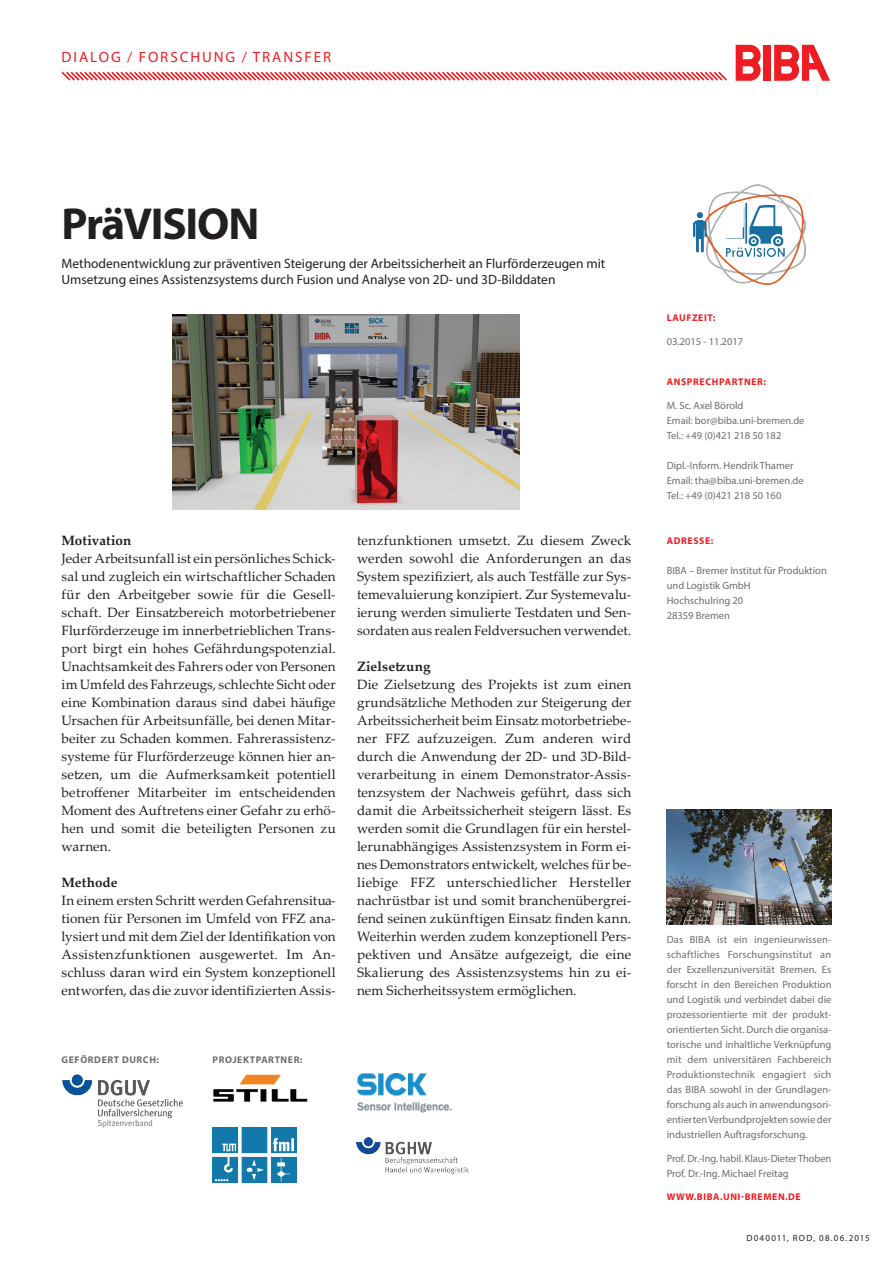
<style>
.page{position:relative;width:893px;height:1263px;background:#fff}
.page>*{position:absolute;margin:0;border:0;box-sizing:border-box;transform-origin:0 0}
.t1{font:700 45px "Myriad Pro";letter-spacing:-.03em;color:#231f20}
.t2{font:15px "Myriad Pro";letter-spacing:.13em;color:#ee1d23}
.t3{font:13.5px/18px "Palatino Linotype";letter-spacing:.01em;color:#231f20;text-align:justify}
.t4{font:13.5px/16.2px "Myriad Pro";color:#231f20}
.t5{font:700 13.5px "Palatino Linotype";letter-spacing:.005em;color:#231f20}
.t6{font:10.5px/15px "Myriad Pro";color:#6c6d70}
.t7{font:700 9.75px "Myriad Pro";letter-spacing:.06em;color:#ee1d23}
.t8{font:700 9.75px "Myriad Pro";letter-spacing:.06em;color:#6c6d70}
.t9{font:9px "Myriad Pro";letter-spacing:.14em;color:#231f20}
</style>
<div class="page">
<svg style="left:61px;top:71px;width:666px;height:10px"></svg>
<div style="left:763px;top:45px;width:7px;height:36px;background:#ee1d23"></div>
<svg style="left:774px;top:45px;width:56px;height:36px"></svg>
<svg style="left:736px;top:45px;width:25px;height:36px"></svg>
<img style="left:667px;top:809px;width:164px;height:115px">
<img style="left:62px;top:1074px;width:121px;height:54px">
<img style="left:357px;top:1137px;width:112px;height:36px">
<img style="left:213px;top:1128px;width:83px;height:54px">
<img style="left:357px;top:1074px;width:95px;height:39px">
<img style="left:213px;top:1074px;width:94px;height:28px">
<img style="left:693px;top:184px;width:112px;height:101px">
<img style="left:173px;top:314px;width:346px;height:195px">
<p class="t2" style="left:62px;top:48px;width:271px">DIALOG / FORSCHUNG / TRANSFER</p>
<h1 class="t1" style="left:62px;top:194px;width:199px">PräVISION</h1>
<p class="t4" style="left:62px;top:255px;width:545px">Methodenentwicklung zur präventiven Steigerung der Arbeitssicherheit an Flurförderzeugen mit<br>Umsetzung eines Assistenzsystems durch Fusion und Analyse von 2D- und 3D-Bilddaten</p>
<p class="t5" style="left:62px;top:531px;width:71px">Motivation</p>
<p class="t3" style="left:62px;top:549px;width:276px">Jeder Arbeitsunfall ist ein persönliches Schick&shy;sal und zugleich ein wirtschaftlicher Schaden für den Arbeitgeber sowie für die Gesell&shy;schaft. Der Einsatzbereich motorbetriebener Flurförderzeuge im innerbetrieblichen Trans&shy;port birgt ein hohes Gefährdungspotenzial.<br>Unachtsamkeit des Fahrers oder von Personen im Umfeld des Fahrzeugs, schlechte Sicht oder eine Kombination daraus sind dabei häufige Ursachen für Arbeitsunfälle, bei denen Mitar&shy;beiter zu Schaden kommen. Fahrerassistenz&shy;systeme für Flurförderzeuge können hier an&shy;setzen, um die Aufmerksamkeit potentiell betroffener Mitarbeiter im entscheidenden Moment des Auftretens einer Gefahr zu erhö&shy;hen und somit die beteiligten Personen zu warnen.</p>
<p class="t5" style="left:62px;top:873px;width:58px">Methode</p>
<p class="t3" style="left:62px;top:891px;width:276px">In einem ersten Schritt werden Gefahrensitua&shy;tionen für Personen im Umfeld von FFZ ana&shy;lysiert und mit dem Ziel der Identifikation von Assistenzfunktionen ausgewertet. Im An&shy;schluss daran wird ein System konzeptionell entworfen, das die zuvor identifizierten Assis-</p>
<p class="t3" style="left:357px;top:531px;width:276px">tenzfunktionen umsetzt. Zu diesem Zweck werden sowohl die Anforderungen an das System spezifiziert, als auch Testfälle zur Sys&shy;temevaluierung konzipiert. Zur Systemevalu&shy;ierung werden simulierte Testdaten und Sen&shy;sordaten aus realen Feldversuchen verwendet.</p>
<p class="t5" style="left:357px;top:657px;width:75px">Zielsetzung</p>
<p class="t3" style="left:357px;top:675px;width:276px">Die Zielsetzung des Projekts ist zum einen grundsätzliche Methoden zur Steigerung der Arbeitssicherheit beim Einsatz motorbetriebe&shy;ner FFZ aufzuzeigen. Zum anderen wird durch die Anwendung der 2D- und 3D-Bild&shy;verarbeitung in einem Demonstrator-Assis&shy;tenzsystem der Nachweis geführt, dass sich damit die Arbeitssicherheit steigern lässt. Es werden somit die Grundlagen für ein herstel&shy;lerunabhängiges Assistenzsystem in Form ei&shy;nes Demonstrators entwickelt, welches für be&shy;liebige FFZ unterschiedlicher Hersteller nachrüstbar ist und somit branchenübergrei&shy;fend seinen zukünftigen Einsatz finden kann.<br>Weiterhin werden zudem konzeptionell Pers&shy;pektiven und Ansätze aufgezeigt, die eine Skalierung des Assistenzsystems hin zu ei&shy;nem Sicherheitssystem ermöglichen.</p>
<p class="t8" style="left:62px;top:1053px;width:99px">GEFÖRDERT DURCH:</p>
<p class="t8" style="left:213px;top:1053px;width:91px">PROJEKTPARTNER:</p>
<p class="t7" style="left:667px;top:311px;width:50px">LAUFZEIT:</p>
<p class="t6" style="left:667px;top:333px;width:78px">03.2015 - 11.2017</p>
<p class="t7" style="left:667px;top:375px;width:101px">ANSPRECHPARTNER:</p>
<p class="t6" style="left:667px;top:397px;width:139px">M. Sc. Axel Börold<br>Email: bor@biba.uni-bremen.de<br>Tel.: +49 (0)421 218 50 182</p>
<p class="t6" style="left:667px;top:457px;width:139px">Dipl.-Inform. Hendrik Thamer<br>Email: tha@biba.uni-bremen.de<br>Tel.: +49 (0)421 218 50 160</p>
<p class="t7" style="left:667px;top:534px;width:48px">ADRESSE:</p>
<p class="t6" style="left:667px;top:562px;width:162px">BIBA – Bremer Institut für Produktion und Logistik GmbH<br>Hochschulring 20<br>28359 Bremen</p>
<p class="t6" style="left:667px;top:932px;width:166px;text-align:justify">Das BIBA ist ein ingenieurwissen&shy;schaftliches Forschungsinstitut an der Exzellenzuniversität Bremen. Es forscht in den Bereichen Produktion und Logistik und verbindet dabei die prozessorientierte mit der produkt&shy;orientierten Sicht. Durch die organisa&shy;torische und inhaltliche Verknüpfung mit dem universitären Fachbereich Produktionstechnik engagiert sich das BIBA sowohl in der Grundlagen&shy;forschung als auch in anwendungsori&shy;entierten Verbundprojekten sowie der industriellen Auftragsforschung.</p>
<p class="t6" style="left:667px;top:1150px;width:166px">Prof. Dr.-Ing. habil. Klaus-Dieter Thoben<br>Prof. Dr.-Ing. Michael Freitag</p>
<p class="t7" style="left:667px;top:1190px;width:135px">WWW.BIBA.UNI-BREMEN.DE</p>
<p class="t9" style="left:746px;top:1232px;width:125px">D040011, ROD, 08.06.2015</p>
</div>
